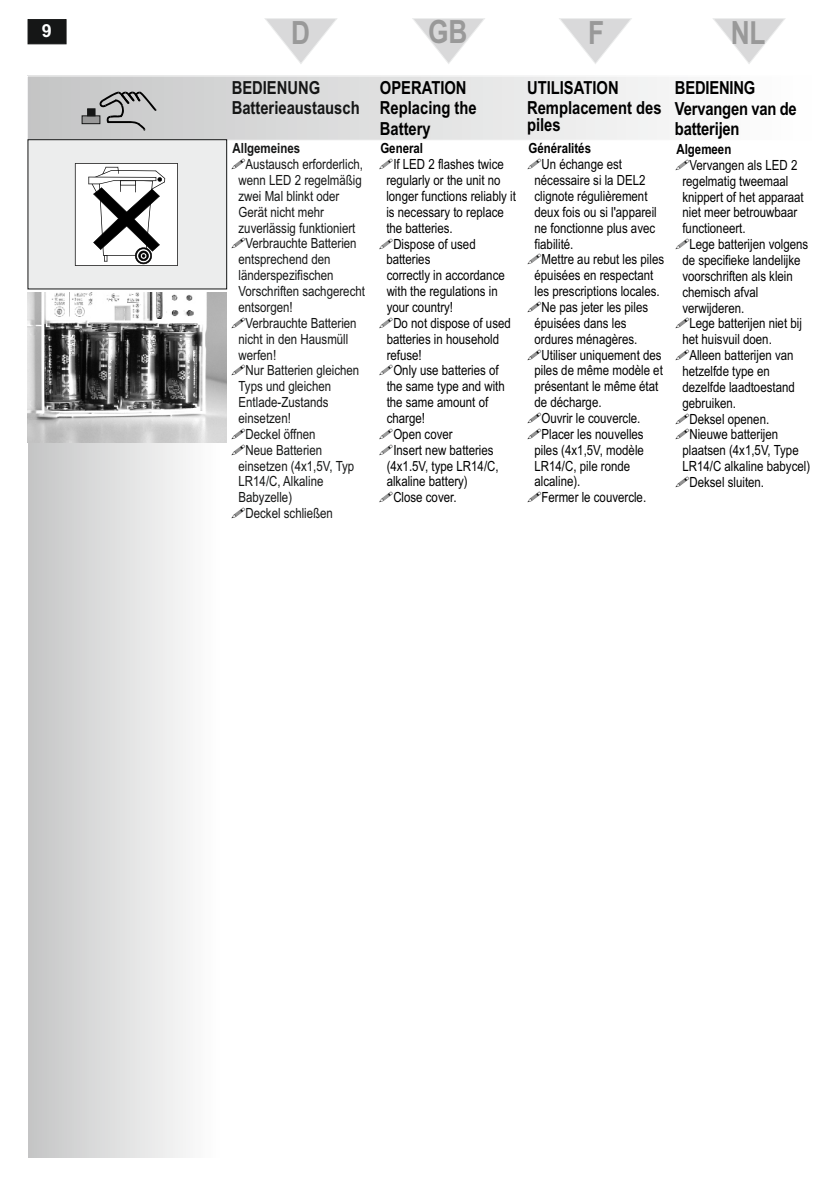
<style>
.page{position:relative;width:840px;height:1191px;background:#fff}
.page>*{position:absolute;margin:0;border:0;box-sizing:border-box;transform-origin:0 0}
.t1{font:700 32px "Arial Narrow";color:#999}
.t2{font:700 18px/20.6px "Arial Narrow";color:#000}
.t3{font:700 18px "Arial Narrow";color:#151616}
.t4{font:700 18px "Arial";color:#fff}
.t5{font:14px/15.8px "Arial Narrow";color:#000}
.t6{font:14px/15.8px "Arial Narrow";color:#151616}
.t7{font:700 14px "Arial Narrow";color:#000}
.t8{font:700 14px "Arial Narrow";color:#151616}
</style>
<div class="page">
<div style="left:28px;top:442px;width:193px;height:715px;background:linear-gradient(to right,#c5c5c6,#fff)"></div>
<svg style="left:28px;top:19px;width:38px;height:25px"></svg>
<svg style="left:412px;top:18px;width:73px;height:46px"></svg>
<svg style="left:559px;top:18px;width:73px;height:46px"></svg>
<svg style="left:264px;top:18px;width:73px;height:46px"></svg>
<svg style="left:713px;top:18px;width:72px;height:46px"></svg>
<div style="left:27px;top:76px;width:790px;height:64px;background:linear-gradient(to right,#c5c5c6,#fff)"></div>
<div style="left:27px;top:76px;width:790px;height:64px;border:1px solid #fff"></div>
<img style="left:28px;top:293px;width:199px;height:149px">
<svg style="left:81px;top:92px;width:75px;height:39px;background:#a8a9a9"></svg>
<svg style="left:27px;top:139px;width:218px;height:150px"></svg>
<p class="t4" style="left:42px;top:24px;width:12px">9</p>
<h1 class="t1" style="left:291px;top:20px;width:20px">D</h1>
<h1 class="t1" style="left:428px;top:20px;width:41px">GB</h1>
<h1 class="t1" style="left:588px;top:21px;width:18px">F</h1>
<h1 class="t1" style="left:730px;top:20px;width:36px">NL</h1>
<p class="t3" style="left:231px;top:81px;width:90px">BEDIENUNG</p>
<p class="t3" style="left:231px;top:101px;width:129px">Batterieaustausch</p>
<p class="t8" style="left:232px;top:143px;width:69px">Allgemeines</p>
<p class="t6" style="left:238px;top:158px;width:126px;text-indent:7px">Austausch erforderlich, wenn LED 2 regelmäßig zwei Mal blinkt oder<br>Gerät nicht mehr zuverlässig funktioniert</p>
<p class="t6" style="left:245px;top:237px;width:113px">Verbrauchte Batterien</p>
<p class="t6" style="left:238px;top:253px;width:93px">entsprechend den</p>
<p class="t6" style="left:238px;top:269px;width:97px">länderspezifischen</p>
<p class="t6" style="left:238px;top:284px;width:128px">Vorschriften sachgerecht</p>
<p class="t6" style="left:238px;top:300px;width:56px">entsorgen!</p>
<p class="t6" style="left:245px;top:316px;width:113px">Verbrauchte Batterien</p>
<p class="t6" style="left:238px;top:332px;width:111px">nicht in den Hausmüll</p>
<p class="t6" style="left:238px;top:348px;width:39px">werfen!</p>
<p class="t6" style="left:245px;top:364px;width:115px">Nur Batterien gleichen</p>
<p class="t6" style="left:238px;top:380px;width:94px">Typs und gleichen</p>
<p class="t6" style="left:238px;top:395px;width:91px">Entlade-Zustands</p>
<p class="t6" style="left:238px;top:411px;width:54px">einsetzen!</p>
<p class="t6" style="left:245px;top:427px;width:71px">Deckel öffnen</p>
<p class="t6" style="left:245px;top:443px;width:78px">Neue Batterien</p>
<p class="t6" style="left:238px;top:459px;width:117px">einsetzen (4x1,5V, Typ</p>
<p class="t6" style="left:238px;top:475px;width:86px">LR14/C, Alkaline</p>
<p class="t6" style="left:238px;top:491px;width:55px">Babyzelle)</p>
<p class="t6" style="left:245px;top:506px;width:89px">Deckel schließen</p>
<p class="t2" style="left:379px;top:79px;width:98px">OPERATION<br>Replacing the<br>Battery</p>
<p class="t7" style="left:380px;top:143px;width:44px">General</p>
<p class="t5" style="left:386px;top:158px;width:131px;text-indent:7px">If LED 2 flashes twice regularly or the unit no longer functions reliably it is necessary to replace the batteries.</p>
<p class="t5" style="left:386px;top:237px;width:91px;text-indent:7px">Dispose of used batteries</p>
<p class="t5" style="left:386px;top:269px;width:120px">correctly in accordance</p>
<p class="t5" style="left:386px;top:284px;width:113px">with the regulations in</p>
<p class="t5" style="left:386px;top:300px;width:68px">your country!</p>
<p class="t5" style="left:393px;top:316px;width:119px">Do not dispose of used</p>
<p class="t5" style="left:386px;top:332px;width:114px">batteries in household</p>
<p class="t5" style="left:386px;top:348px;width:37px">refuse!</p>
<p class="t5" style="left:393px;top:364px;width:107px">Only use batteries of</p>
<p class="t5" style="left:386px;top:380px;width:120px">the same type and with</p>
<p class="t5" style="left:386px;top:395px;width:103px">the same amount of charge!</p>
<p class="t5" style="left:393px;top:427px;width:61px">Open cover</p>
<p class="t5" style="left:393px;top:443px;width:102px">Insert new batteries</p>
<p class="t5" style="left:393px;top:491px;width:65px">Close cover.</p>
<p class="t5" style="left:386px;top:459px;width:113px">(4x1.5V, type LR14/C, alkaline battery)</p>
<p class="t2" style="left:526px;top:79px;width:93px">UTILISATION</p>
<p class="t2" style="left:526px;top:101px;width:136px;line-height:16.4px">Remplacement des piles</p>
<p class="t7" style="left:528px;top:143px;width:64px">Généralités</p>
<p class="t5" style="left:534px;top:158px;width:124px;text-indent:7px">Un échange est nécessaire si la DEL2 clignote régulièrement deux fois ou si l'appareil ne fonctionne plus avec fiabilité.</p>
<p class="t5" style="left:534px;top:253px;width:131px;text-indent:7px">Mettre au rebut les piles épuisées en respectant les prescriptions locales.</p>
<p class="t5" style="left:534px;top:300px;width:115px;text-indent:7px">Ne pas jeter les piles épuisées dans les ordures ménagères.</p>
<p class="t5" style="left:541px;top:348px;width:121px">Utiliser uniquement des</p>
<p class="t5" style="left:534px;top:364px;width:130px">piles de même modèle et</p>
<p class="t5" style="left:534px;top:380px;width:125px">présentant le même état</p>
<p class="t5" style="left:534px;top:395px;width:69px">de décharge.</p>
<p class="t5" style="left:541px;top:411px;width:100px">Ouvrir le couvercle.</p>
<p class="t5" style="left:541px;top:427px;width:104px">Placer les nouvelles</p>
<p class="t5" style="left:534px;top:443px;width:111px">piles (4x1,5V, modèle</p>
<p class="t5" style="left:534px;top:459px;width:97px">LR14/C, pile ronde</p>
<p class="t5" style="left:534px;top:475px;width:47px">alcaline).</p>
<p class="t5" style="left:541px;top:491px;width:106px">Fermer le couvercle.</p>
<p class="t2" style="left:674px;top:79px;width:123px">BEDIENING<br>Vervangen van de batterijen</p>
<p class="t7" style="left:676px;top:144px;width:56px">Algemeen</p>
<p class="t5" style="left:689px;top:158px;width:109px">Vervangen als LED 2</p>
<p class="t5" style="left:682px;top:174px;width:107px">regelmatig tweemaal</p>
<p class="t5" style="left:682px;top:190px;width:123px">knippert of het apparaat</p>
<p class="t5" style="left:682px;top:206px;width:116px">niet meer betrouwbaar</p>
<p class="t5" style="left:682px;top:222px;width:65px">functioneert.</p>
<p class="t5" style="left:689px;top:238px;width:120px">Lege batterijen volgens</p>
<p class="t5" style="left:682px;top:253px;width:120px">de specifieke landelijke</p>
<p class="t5" style="left:682px;top:269px;width:112px">voorschriften als klein</p>
<p class="t5" style="left:682px;top:285px;width:77px">chemisch afval</p>
<p class="t5" style="left:682px;top:301px;width:63px">verwijderen.</p>
<p class="t5" style="left:682px;top:317px;width:121px;text-indent:7px">Lege batterijen niet bij het huisvuil doen.</p>
<p class="t5" style="left:682px;top:348px;width:114px;text-indent:7px">Alleen batterijen van hetzelfde type en dezelfde laadtoestand gebruiken.</p>
<p class="t5" style="left:689px;top:412px;width:81px">Deksel openen.</p>
<p class="t5" style="left:682px;top:428px;width:129px;text-indent:7px">Nieuwe batterijen plaatsen (4x1,5V, Type<br>LR14/C alkaline babycel)</p>
<p class="t5" style="left:689px;top:475px;width:76px">Deksel sluiten.</p>
</div>
